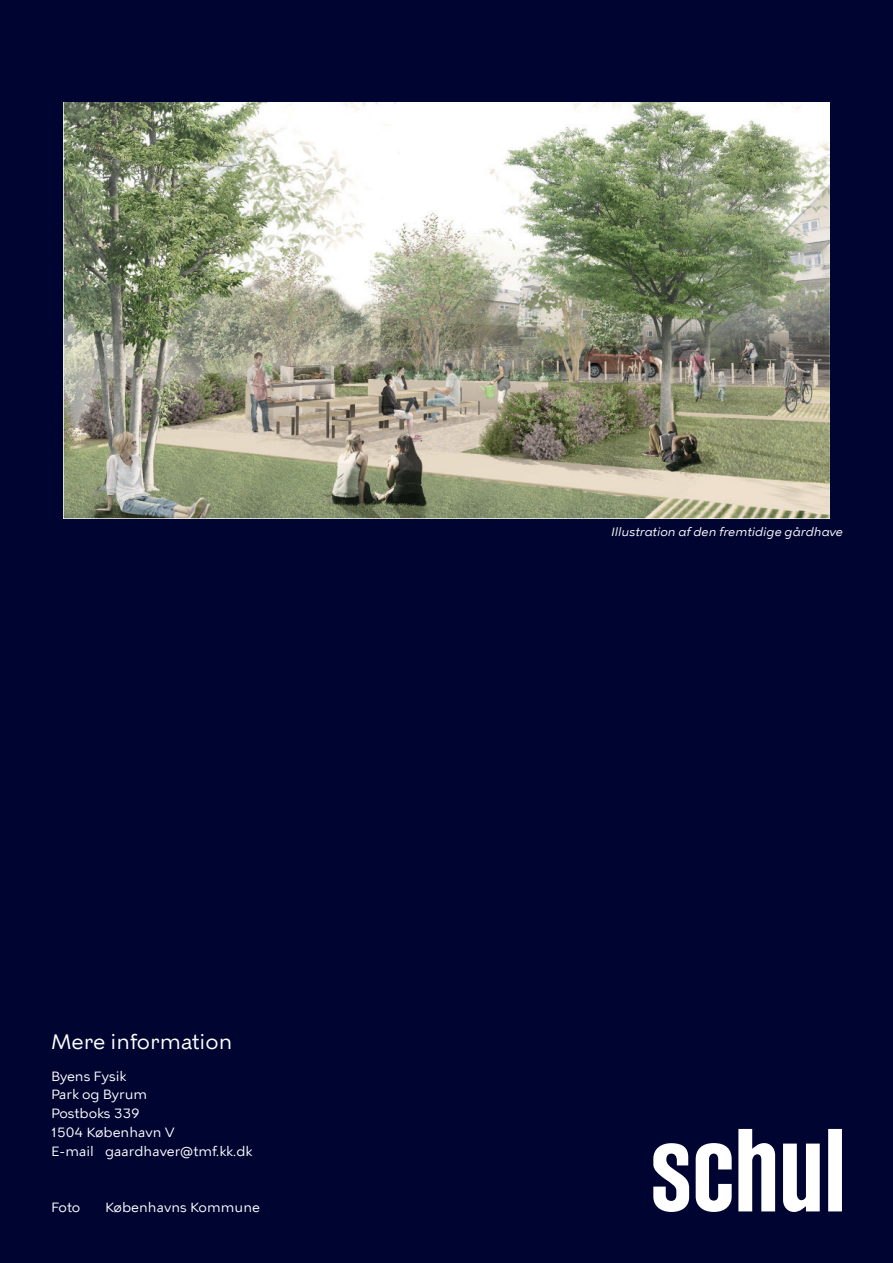
<style>
.page{position:relative;width:893px;height:1263px;background:#000431}
.page>*{position:absolute;margin:0;border:0;box-sizing:border-box;transform-origin:0 0}
.t1{font:21px "KBH";color:#fff}
.t2{font:13.5px/18.8px "KBH Tekst";color:#fff}
.t3{font:italic 12px "KBH Tekst";color:#fff}
</style>
<div class="page">
<img style="left:63px;top:102px;width:766px;height:417px">
<svg style="left:653px;top:1129px;width:189px;height:83px"></svg>
<h1 class="t1" style="left:51px;top:1034px;width:183px">Mere information</h1>
<p class="t2" style="left:51px;top:1068px;width:203px">Byens Fysik<br>Park og Byrum<br>Postboks 339<br>1504 København V<br>E-mail gaardhaver@tmf.kk.dk</p>
<p class="t2" style="left:51px;top:1199px;width:31px">Foto</p>
<p class="t2" style="left:105px;top:1199px;width:156px">Københavns Kommune</p>
<p class="t3" style="left:611px;top:527px;width:233px">Illustration af den fremtidige gårdhave</p>
</div>
